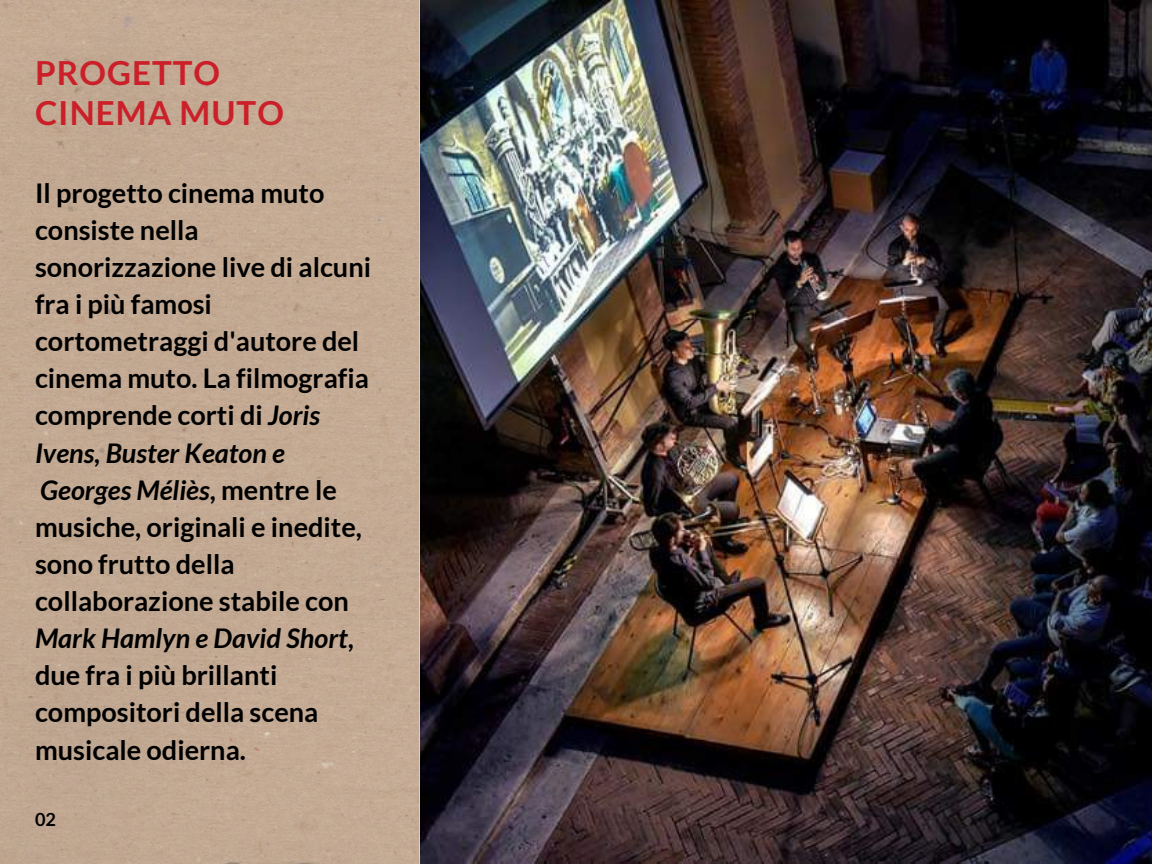
<style>
.page{position:relative;width:1152px;height:864px;background:#fff}
.page>*{position:absolute;margin:0;border:0;box-sizing:border-box;transform-origin:0 0}
.t1{font:700 33.15px/40.5px "Lato";letter-spacing:.03em;color:#cb2029}
.t2{font:700 27.15px/37.2px "Lato";color:#000}
.t3{font:700 18.15px "Lato";color:#000}
.s1{font-style:italic}
</style>
<div class="page">
<img style="left:419px;top:0;width:733px;height:864px">
<div style="left:0;top:0;width:419px;height:864px;background:#c3a993"></div>
<p class="t1" style="left:35px;top:51px;width:250px">PROGETTO<br>CINEMA MUTO</p>
<p class="t2" style="left:35px;top:174px;width:338px">Il progetto cinema muto consiste nella sonorizzazione live di alcuni fra i più famosi cortometraggi d'autore del cinema muto. La filmografia comprende corti di <span class="s1">Joris<br>Ivens, Buster Keaton e<br>Georges Méliès</span>, mentre le musiche, originali e inedite, sono frutto della collaborazione stabile con<br><span class="s1">Mark Hamlyn e David Short</span>, due fra i più brillanti compositori della scena musicale odierna.</p>
<p class="t3" style="left:35px;top:808px;width:23px">02</p>
</div>
